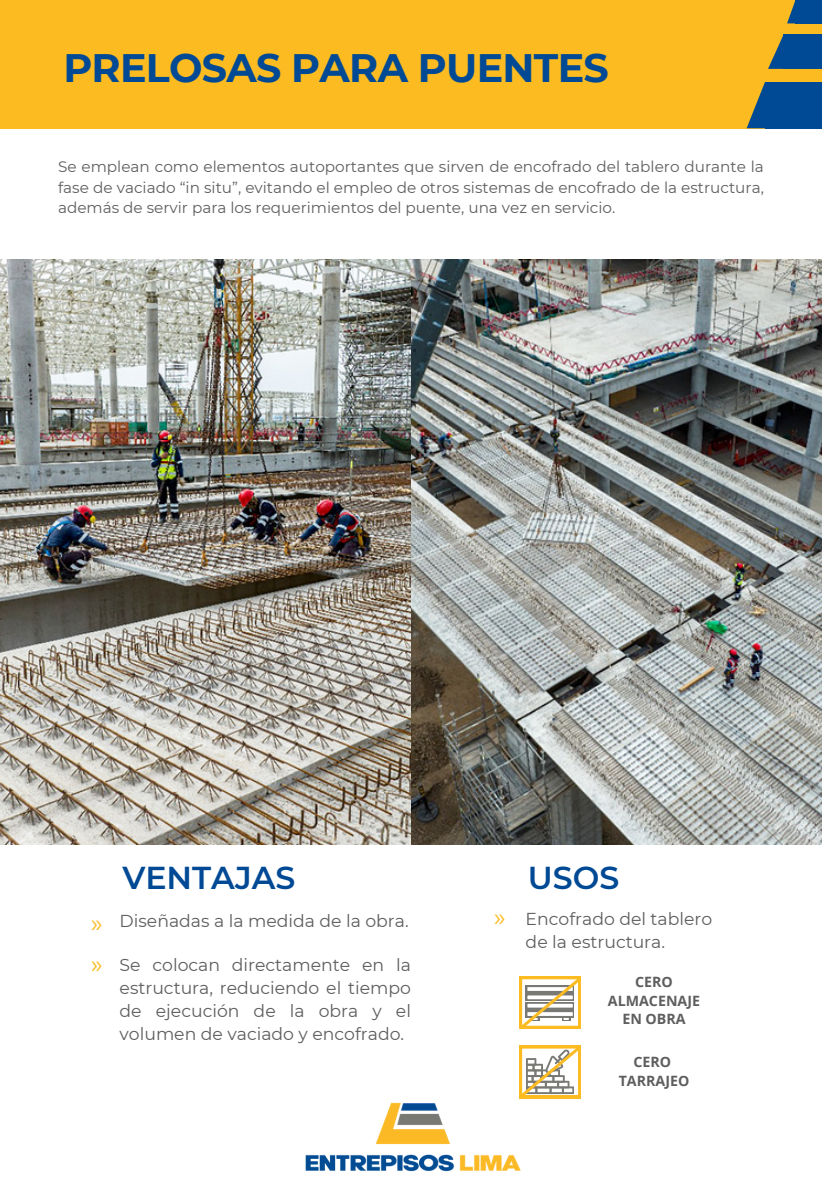
<style>
.page{position:relative;width:822px;height:1191px;background:#fff}
.page>*{position:absolute;margin:0;border:0;box-sizing:border-box;transform-origin:0 0}
.t1{font:700 39.6px "Montserrat";letter-spacing:-.02em;color:#004994}
.t2{font:600 31.6px "Montserrat";color:#004994}
.t3{font:25.2px "Montserrat";color:#fbbb21}
.t4{font:17.2px/23px "Montserrat";color:#5e5e5e}
.t5{font:15.2px/20.4px "Montserrat";color:#5e5e5e;text-align:justify}
.t6{font:700 14.2px/19px "Open Sans";color:#5e5e5e;text-align:center}
</style>
<div class="page">
<div style="left:0;top:0;width:822px;height:128px;background:#fbbb21"></div>
<svg style="left:787px;top:1px;width:8px;height:22px"></svg>
<div style="left:795px;top:0;width:27px;height:23px;background:#004994"></div>
<svg style="left:768px;top:34px;width:16px;height:35px"></svg>
<div style="left:784px;top:34px;width:38px;height:35px;background:#004994"></div>
<svg style="left:747px;top:82px;width:18px;height:46px"></svg>
<div style="left:765px;top:82px;width:57px;height:46px;background:#004994"></div>
<img style="left:305px;top:1102px;width:216px;height:70px">
<img style="left:0;top:259px;width:822px;height:585px">
<svg style="left:519px;top:976px;width:62px;height:53px"></svg>
<svg style="left:519px;top:1045px;width:62px;height:54px"></svg>
<p class="t1" style="left:63px;top:44px;width:547px">PRELOSAS PARA PUENTES</p>
<h2 class="t5" style="left:58px;top:157px;width:707px">Se emplean como elementos autoportantes que sirven de encofrado del tablero durante la fase de vaciado “in situ”, evitando el empleo de otros sistemas de encofrado de la estructura, además de servir para los requerimientos del puente, una vez en servicio.</h2>
<h4 class="t2" style="left:122px;top:858px;width:174px">VENTAJAS</h4>
<h4 class="t2" style="left:528px;top:858px;width:93px">USOS</h4>
<h3 class="t4" style="left:120px;top:910px;width:291px">Diseñadas a la medida de la obra.</h3>
<p class="t3" style="left:494px;top:902px;width:14px">»</p>
<h3 class="t4" style="left:526px;top:907px;width:188px">Encofrado del tablero de la estructura.</h3>
<h3 class="t3" style="left:91px;top:908px;width:14px">»</h3>
<p class="t3" style="left:91px;top:949px;width:14px">»</p>
<p class="t4" style="left:120px;top:953px;width:293px;text-align:justify">Se colocan directamente en la estructura, reduciendo el tiempo de ejecución de la obra y el volumen de vaciado y encofrado.</p>
<p class="t6" style="left:608px;top:972px;width:94px">CERO<br>ALMACENAJE</p>
<p class="t6" style="left:622px;top:1009px;width:65px">EN OBRA</p>
<h2 class="t6" style="left:619px;top:1052px;width:72px">CERO<br>TARRAJEO</h2>
</div>
